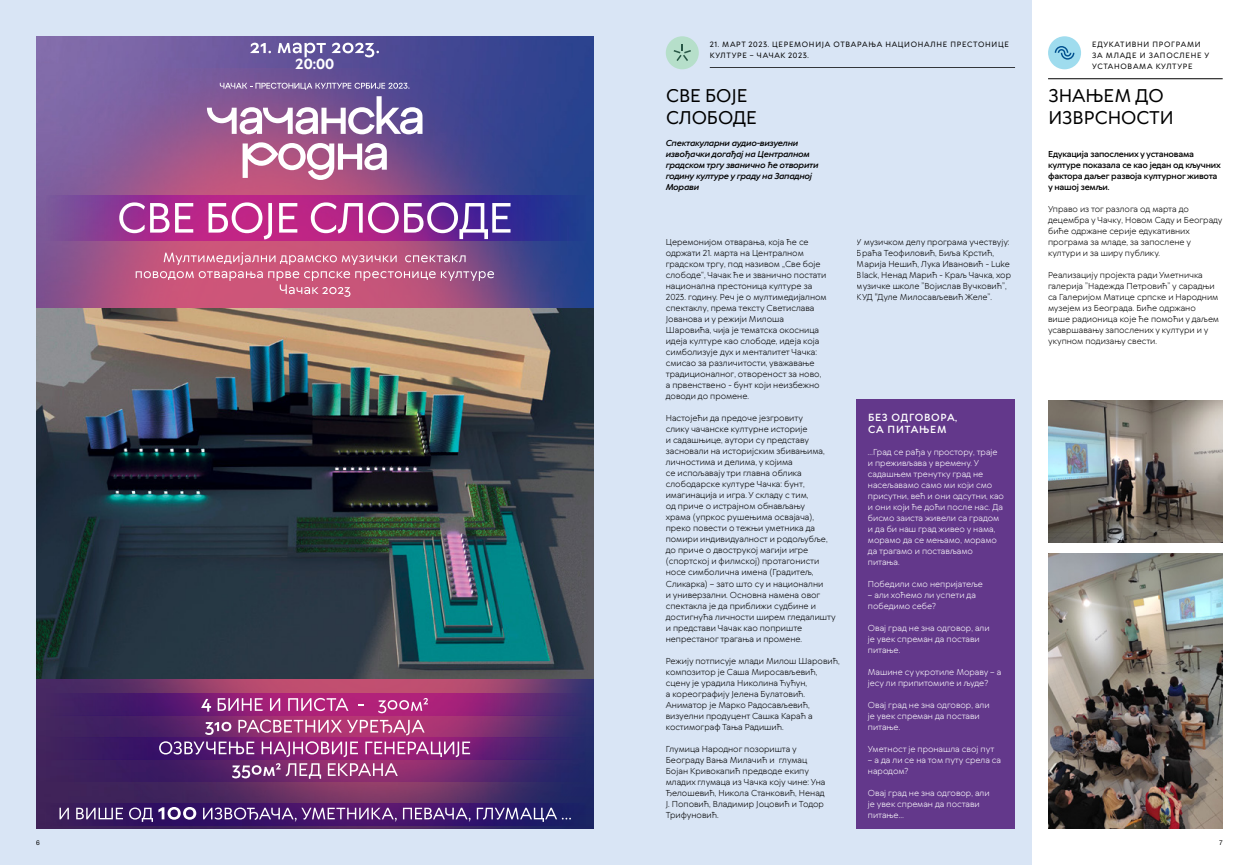
<style>
.page{position:relative;width:1259px;height:865px;background:#fff}
.page>*{position:absolute;margin:0;border:0;box-sizing:border-box;transform-origin:0 0}
.t1{font:500 17.6px/22px "TT Wellingtons";letter-spacing:-.005em;color:#000}
.t2{font:700 14px "TT Wellingtons";color:#fff}
.t3{font:600 9.9px/11px "TT Wellingtons";letter-spacing:.07em;color:#fff}
.t4{font:8.2px/11px "TT Wellingtons";color:#000}
.t5{font:8.2px/11px "TT Wellingtons";color:#fff}
.t6{font:italic 600 8.2px/11px "TT Wellingtons";letter-spacing:-.025em;color:#000}
.t7{font:600 8.2px/11px "TT Wellingtons";letter-spacing:-.025em;color:#000}
.t8{font:500 7.3px/11px "TT Wellingtons";letter-spacing:.095em;color:#000}
.t9{font:6.6px "Helvetica Neue LT Pro";color:#000}
</style>
<div class="page">
<div style="left:0;top:0;width:629px;height:865px;background:#d9e5f5"></div>
<img style="left:36px;top:36px;width:557px;height:33px">
<img style="left:36px;top:69px;width:557px;height:759px">
<svg style="left:44px;top:693px;width:542px;height:22px;background:#732172"></svg>
<svg style="left:44px;top:715px;width:542px;height:22px;background:#68296b"></svg>
<svg style="left:44px;top:737px;width:542px;height:22px;background:#541d6c"></svg>
<svg style="left:44px;top:759px;width:542px;height:22px;background:#552467"></svg>
<svg style="left:44px;top:803px;width:542px;height:22px;background:#381766"></svg>
<svg style="left:44px;top:195px;width:542px;height:45px;background:#763390"></svg>
<img style="left:36px;top:308px;width:557px;height:370px">
<svg style="left:207px;top:96px;width:215px;height:38px;background:#a68ab3"></svg>
<svg style="left:243px;top:142px;width:144px;height:38px;background:#c994b1"></svg>
<svg style="left:220px;top:83px;width:189px;height:7px"></svg>
<svg style="left:250px;top:43px;width:21px;height:10px"></svg>
<svg style="left:278px;top:43px;width:48px;height:14px"></svg>
<svg style="left:332px;top:43px;width:47px;height:14px"></svg>
<svg style="left:201px;top:699px;width:10px;height:12px"></svg>
<svg style="left:218px;top:698px;width:45px;height:12px"></svg>
<svg style="left:270px;top:698px;width:10px;height:12px"></svg>
<svg style="left:288px;top:698px;width:60px;height:13px"></svg>
<svg style="left:358px;top:704px;width:6px;height:2px"></svg>
<svg style="left:378px;top:698px;width:50px;height:15px"></svg>
<svg style="left:205px;top:721px;width:26px;height:14px"></svg>
<svg style="left:238px;top:719px;width:186px;height:16px;background:#be6594"></svg>
<svg style="left:159px;top:741px;width:95px;height:13px"></svg>
<svg style="left:262px;top:741px;width:96px;height:16px;background:#ae599a"></svg>
<svg style="left:365px;top:741px;width:105px;height:16px;background:#b25a9b"></svg>
<svg style="left:232px;top:763px;width:48px;height:15px"></svg>
<svg style="left:286px;top:763px;width:35px;height:15px"></svg>
<svg style="left:328px;top:763px;width:70px;height:13px"></svg>
<svg style="left:59px;top:807px;width:10px;height:12px"></svg>
<svg style="left:76px;top:807px;width:47px;height:12px"></svg>
<svg style="left:129px;top:807px;width:67px;height:14px"></svg>
<svg style="left:203px;top:807px;width:194px;height:14px;background:#724d8e"></svg>
<svg style="left:403px;top:807px;width:67px;height:14px"></svg>
<svg style="left:477px;top:807px;width:94px;height:14px"></svg>
<svg style="left:164px;top:252px;width:233px;height:13px;background:#d37693"></svg>
<svg style="left:405px;top:255px;width:60px;height:7px"></svg>
<svg style="left:136px;top:271px;width:358px;height:26px;background:#c66789"></svg>
<svg style="left:119px;top:202px;width:50px;height:31px;background:#bf74b6"></svg>
<svg style="left:175px;top:203px;width:18px;height:29px"></svg>
<svg style="left:208px;top:202px;width:64px;height:37px;background:#d368ab"></svg>
<svg style="left:279px;top:203px;width:18px;height:29px"></svg>
<svg style="left:311px;top:202px;width:199px;height:37px;background:#a65fac"></svg>
<div style="left:629px;top:0;width:402px;height:865px;background:#d9e5f5"></div>
<hr style="left:1048px;top:79px;width:174px;height:1px;background:#000">
<div style="left:1048px;top:36px;width:33px;height:33px;background:#9fdcee;border-radius:50%"></div>
<svg style="left:1054px;top:46px;width:21px;height:14px"></svg>
<img style="left:1048px;top:553px;width:174px;height:275px">
<img style="left:1048px;top:400px;width:174px;height:142px">
<hr style="left:710px;top:68px;width:305px;height:1px;background:#000">
<div style="left:666px;top:36px;width:33px;height:33px;background:#b6dfca;border-radius:50%"></div>
<svg style="left:673px;top:45px;width:18px;height:16px"></svg>
<div style="left:857px;top:399px;width:158px;height:429px;background:#63388b"></div>
<h2 class="t2" style="left:295px;top:55px;width:41px">20:00</h2>
<p class="t9" style="left:36px;top:839px;width:5px">6</p>
<p class="t8" style="left:710px;top:39px;width:301px">21. МАРТ 2023. ЦЕРЕМОНИЈА ОТВАРАЊА НАЦИОНАЛНЕ ПРЕСТОНИЦЕ<br>КУЛТУРЕ – ЧАЧАК 2023.</p>
<h1 class="t1" style="left:666px;top:85px;width:92px">СВЕ БОЈЕ<br>СЛОБОДЕ</h1>
<p class="t6" style="left:666px;top:138px;width:154px">Спектакуларни аудио-визуелни извођачки догађај на Централном градском тргу званично ће отворити годину културе у граду на Западној<br>Морави</p>
<p class="t4" style="left:666px;top:237px;width:162px">Церемонијом отварања, која ће се одржати 21. марта на Централном градском тргу, под називом „Све боје слободе“, Чачак ће и званично постати национална престоница културе за 2023. годину. Реч је о мултимедијалном спектаклу, према тексту Светислава Јованова и у режији Милоша Шаровића, чија је тематска окосница идеја културе као слободе, идеја која симболизује дух и менталитет Чачка: смисао за различитости, уважавање традиционалног, отвореност за ново, а првенствено - бунт који неизбежно доводи до промене.</p>
<p class="t4" style="left:666px;top:413px;width:171px">Настојећи да предоче језгровиту<br>слику чачанске културне историје<br>и садашњице, аутори су представу засновали на историјским збивањима, личностима и делима, у којима<br>се испољавају три главна облика слободарске културе Чачка: бунт, имагинација и игра. У складу с тим,<br>од приче о истрајном обнављању<br>храма (упркос рушењима освајача), преко повести о тежњи уметника да помири индивидуалност и родољубље, до приче о двострукој магији игре (спортској и филмској) протагонисти носе симболична имена (Градитељ, Сликарка) – зато што су и национални<br>и универзални. Основна намена овог спектакла је да приближи судбине и достигнућа личности ширем гледалишту и представи Чачак као поприште непрестаног трагања и промене.</p>
<p class="t4" style="left:666px;top:655px;width:175px">Режију потписује млади Милош Шаровић, композитор је Саша Миросављевић, сцену је урадила Николина Ћућун,<br>а кореографију Јелена Булатовић.<br>Аниматор је Марко Радосављевић, визуелни продуцент Сашка Караћ а костимограф Тања Радишић.</p>
<p class="t4" style="left:666px;top:743px;width:161px">Глумица Народног позоришта у<br>Београду Вања Милачић и глумац<br>Бојан Кривокапић предводе екипу младих глумаца из Чачка коју чине: Уна<br>Ђелошевић, Никола Станковић, Ненад<br>Ј. Поповић, Владимир Јоцовић и Тодор<br>Трифуновић.</p>
<p class="t4" style="left:857px;top:237px;width:156px">У музичком делу програма учествују:<br>Браћа Теофиловић, Биља Крстић, Марија Нешић, Лука Ивановић - Luke Black, Ненад Марић - Краљ Чачка, хор музичке школе ”Војислав Вучковић”, КУД "Дуле Милосављевић Желе”.</p>
<p class="t3" style="left:868px;top:412px;width:91px">БЕЗ ОДГОВОРА,<br>СА ПИТАЊЕМ</p>
<p class="t5" style="left:868px;top:446px;width:138px">...Град се рађа у простору, траје и преживљава у времену. У садашњем тренутку град не насељавамо само ми који смо присутни, већ и они одсутни, као и они који ће доћи после нас. Да бисмо заиста живели са градом и да би наш град живео у нама, морамо да се мењамо, морамо да трагамо и постављамо питања.</p>
<p class="t5" style="left:868px;top:578px;width:117px">Победили смо непријатеље</p>
<p class="t5" style="left:868px;top:589px;width:110px">– али хоћемо ли успети да победимо себе?</p>
<p class="t5" style="left:868px;top:622px;width:123px">Овај град не зна одговор, али је увек спреман да постави питање.</p>
<p class="t5" style="left:868px;top:666px;width:135px">Машине су укротиле Мораву – а јесу ли припитомиле и људе?</p>
<p class="t5" style="left:868px;top:699px;width:123px">Овај град не зна одговор, али је увек спреман да постави питање.</p>
<p class="t5" style="left:868px;top:743px;width:128px">Уметност је пронашла свој пут</p>
<p class="t5" style="left:868px;top:754px;width:135px">– а да ли се на том путу срела са народом?</p>
<p class="t5" style="left:868px;top:787px;width:123px">Овај град не зна одговор, али је увек спреман да постави питање...</p>
<p class="t8" style="left:1092px;top:39px;width:118px">ЕДУКАТИВНИ ПРОГРАМИ<br>ЗА МЛАДЕ И ЗАПОСЛЕНЕ У<br>УСТАНОВАМА КУЛТУРЕ</p>
<h1 class="t1" style="left:1048px;top:85px;width:127px">ЗНАЊЕМ ДО<br>ИЗВРСНОСТИ</h1>
<p class="t7" style="left:1048px;top:149px;width:174px">Едукација запослених у установама културе показала се као један од кључних фактора даљег развоја културног живота у нашој земљи.</p>
<p class="t4" style="left:1048px;top:204px;width:176px">Управо из тог разлога од марта до децембра у Чачку, Новом Саду и Београду биће одржане серије едукативних програма за младе, за запослене у култури и за ширу публику.</p>
<p class="t4" style="left:1048px;top:270px;width:172px">Реализацију пројекта ради Уметничка галерија ”Надежда Петровић” у сарадњи са Галеријом Матице српске и Народним музејем из Београда. Биће одржано више радионица које ће помоћи у даљем усавршавању запослених у култури и у укупном подизању свести.</p>
<p class="t9" style="left:1219px;top:839px;width:5px">7</p>
</div>
